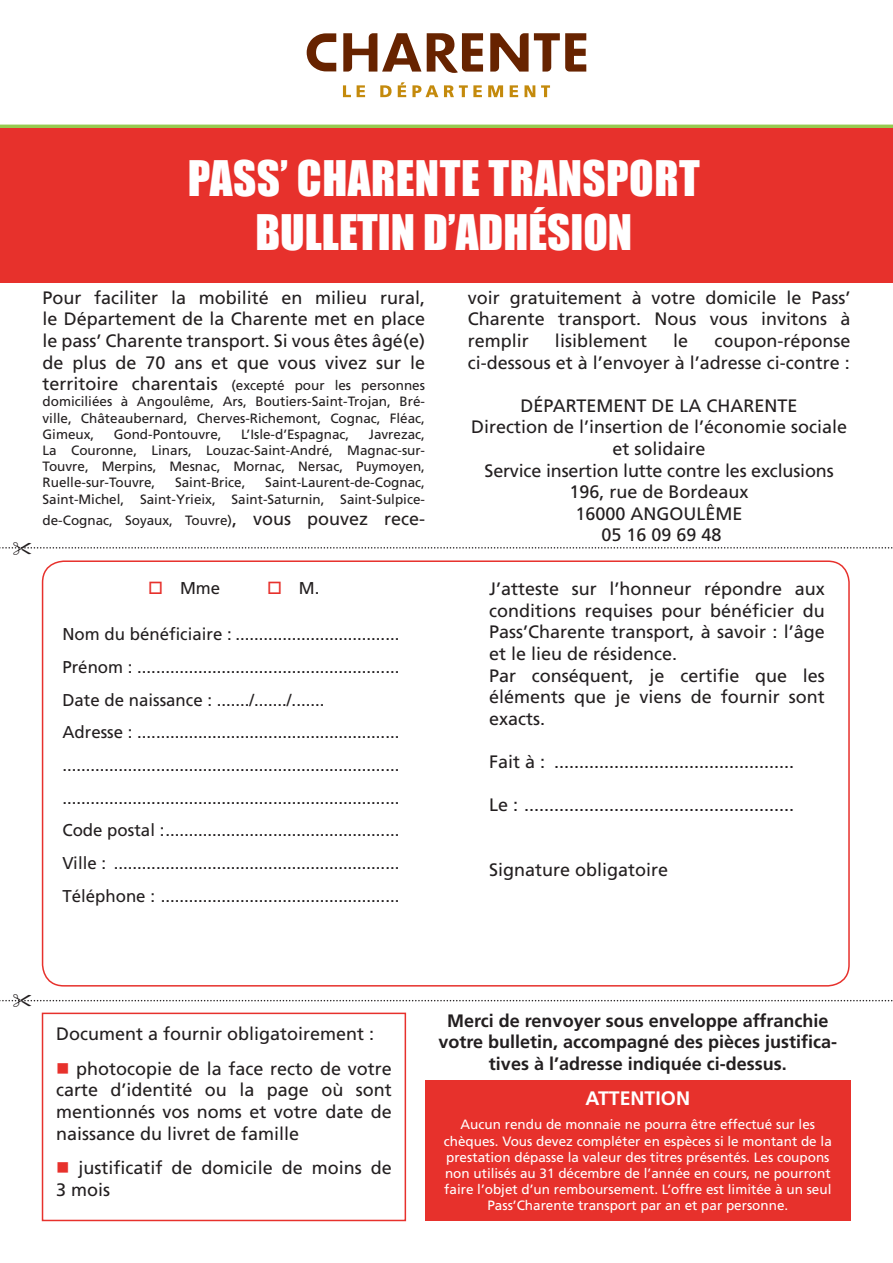
<style>
.page{position:relative;width:893px;height:1263px;background:#fff}
.page>*{position:absolute;margin:0;border:0;box-sizing:border-box;transform-origin:0 0}
.t1{font:45px/54px "Impact";letter-spacing:.01em;color:#fff;text-align:center}
.t2{font:700 19.5px "Frutiger LT";color:#fff}
.t3{font:18px/21.6px "Frutiger LT";color:#231f20;text-align:justify}
.t4{font:700 18px/21.6px "Frutiger LT";color:#231f20;text-align:center}
.t5{font:17.1px/32.7px "Frutiger LT";color:#231f20}
.t6{font:13.5px/16.2px "Frutiger LT";color:#231f20;text-align:justify}
.t7{font:13.5px/16.2px "Frutiger LT";color:#fff;text-align:center}
.s1{font-size:18px}
.s2{color:#e7312c}
</style>
<div class="page">
<svg style="left:343px;top:85px;width:8px;height:12px"></svg>
<svg style="left:357px;top:85px;width:8px;height:12px"></svg>
<svg style="left:380px;top:85px;width:12px;height:12px"></svg>
<svg style="left:398px;top:82px;width:8px;height:15px"></svg>
<svg style="left:412px;top:85px;width:26px;height:12px"></svg>
<svg style="left:444px;top:85px;width:38px;height:12px"></svg>
<svg style="left:488px;top:85px;width:15px;height:12px"></svg>
<svg style="left:510px;top:85px;width:8px;height:12px"></svg>
<svg style="left:524px;top:85px;width:11px;height:12px"></svg>
<svg style="left:541px;top:85px;width:9px;height:12px"></svg>
<svg style="left:307px;top:33px;width:29px;height:38px"></svg>
<svg style="left:343px;top:33px;width:78px;height:39px"></svg>
<svg style="left:427px;top:33px;width:56px;height:40px"></svg>
<svg style="left:490px;top:33px;width:96px;height:39px"></svg>
<div style="left:0;top:125px;width:893px;height:6px;background:#96ca50"></div>
<div style="left:0;top:128px;width:893px;height:155px;background:#e7312c"></div>
<div style="left:425px;top:1080px;width:425px;height:140px;background:#e7312c"></div>
<div style="left:42px;top:560px;width:808px;height:426px;border:2px solid #e7312c;border-radius:21px"></div>
<div style="left:42px;top:1012px;width:364px;height:209px;border:2px solid #e7312c"></div>
<svg style="left:0;top:1000px;width:893px;height:2px"></svg>
<svg style="left:0;top:547px;width:893px;height:2px"></svg>
<h1 class="t1" style="left:188px;top:150px;width:513px">PASS’ CHARENTE TRANSPORT<br>BULLETIN D’ADHÉSION</h1>
<p class="t3" style="left:43px;top:287px;width:384px">Pour faciliter la mobilité en milieu rural, le Département de la Charente met en place le pass’ Charente transport. Si vous êtes âgé(e) de plus de 70 ans et que vous vivez sur le</p>
<p class="t6" style="left:43px;top:377px;width:384px"><span class="s1">territoire charentais</span> (excepté pour les personnes domiciliées à Angoulême, Ars, Boutiers-Saint-Trojan, Bré&shy;ville, Châteaubernard, Cherves-Richemont, Cognac, Fléac, Gimeux,</p>
<p class="t6" style="left:114px;top:426px;width:110px">Gond-Pontouvre,</p>
<p class="t6" style="left:241px;top:426px;width:110px">L’Isle-d’Espagnac,</p>
<p class="t6" style="left:43px;top:426px;width:384px;text-indent:326px">Javrezac, La Couronne, Linars, Louzac-Saint-André, Magnac-sur-Touvre, Merpins, Mesnac, Mornac, Nersac, Puymoyen, Ruelle-sur-Touvre,</p>
<p class="t6" style="left:43px;top:475px;width:384px;text-align:right">Saint-Laurent-de-Cognac,<br>Saint-Michel, Saint-Yrieix, Saint-Saturnin, Saint-Sulpice-</p>
<p class="t6" style="left:43px;top:512px;width:384px">de-Cognac, Soyaux, Touvre)<span class="s1">, vous pouvez rece-</span></p>
<p class="t6" style="left:175px;top:475px;width:72px">Saint-Brice,</p>
<p class="t5" style="left:148px;top:572px;width:74px"><span class="s2">□</span> Mme</p>
<p class="t5" style="left:267px;top:572px;width:54px"><span class="s2">□</span> M.</p>
<p class="t5" style="left:62px;top:618px;width:338px">Nom du bénéficiaire : ...................................<br>Prénom : ........................................................<br>Date de naissance : ......./......./.......<br>Adresse : ........................................................ ........................................................................ ........................................................................<br>Code postal :..................................................<br>Ville : .............................................................<br>Téléphone : ...................................................</p>
<p class="t3" style="left:468px;top:287px;width:384px">voir gratuitement à votre domicile le Pass’ Charente transport. Nous vous invitons à remplir</p>
<p class="t3" style="left:555px;top:330px;width:94px">lisiblement</p>
<p class="t3" style="left:673px;top:330px;width:17px">le</p>
<p class="t3" style="left:468px;top:330px;width:384px;text-align:right">coupon-réponse<br>ci-dessous et à l’envoyer à l’adresse ci-contre :</p>
<p class="t3" style="left:471px;top:395px;width:378px;text-align:center">DÉPARTEMENT DE LA CHARENTE<br>Direction de l’insertion de l’économie sociale et solidaire<br>Service insertion lutte contre les exclusions<br>196, rue de Bordeaux<br>16000 ANGOULÊME<br>05 16 09 69 48</p>
<p class="t3" style="left:489px;top:578px;width:337px;text-align:left">J’atteste sur l’honneur répondre aux conditions requises pour bénéficier du<br>Pass’Charente transport, à savoir : l’âge et le lieu de résidence.<br>Par conséquent, je certifie que les éléments que je viens de fournir sont exacts.</p>
<p class="t3" style="left:489px;top:751px;width:307px">Fait à : ................................................</p>
<p class="t3" style="left:489px;top:794px;width:307px">Le : ......................................................</p>
<p class="t3" style="left:489px;top:859px;width:181px">Signature obligatoire</p>
<p class="t3" style="left:56px;top:1023px;width:320px">Document a fournir obligatoirement :</p>
<p class="t3" style="left:56px;top:1058px;width:337px"><span class="s2">■</span> photocopie de la face recto de votre carte d’identité ou la page où sont mentionnés vos noms et votre date de naissance du livret de famille</p>
<p class="t3" style="left:56px;top:1157px;width:337px"><span class="s2">■</span> justificatif de domicile de moins de<br>3 mois</p>
<p class="t4" style="left:438px;top:1010px;width:400px">Merci de renvoyer sous enveloppe affranchie votre bulletin, accompagné des pièces justifica&shy;tives à l’adresse indiquée ci-dessus.</p>
<p class="t2" style="left:585px;top:1086px;width:106px">ATTENTION</p>
<p class="t7" style="left:444px;top:1117px;width:389px">Aucun rendu de monnaie ne pourra être effectué sur les chèques. Vous devez compléter en espèces si le montant de la prestation dépasse la valeur des titres présentés. Les coupons non utilisés au 31 décembre de l’année en cours, ne pourront faire l’objet d’un remboursement. L’offre est limitée à un seul Pass’Charente transport par an et par personne.</p>
</div>
